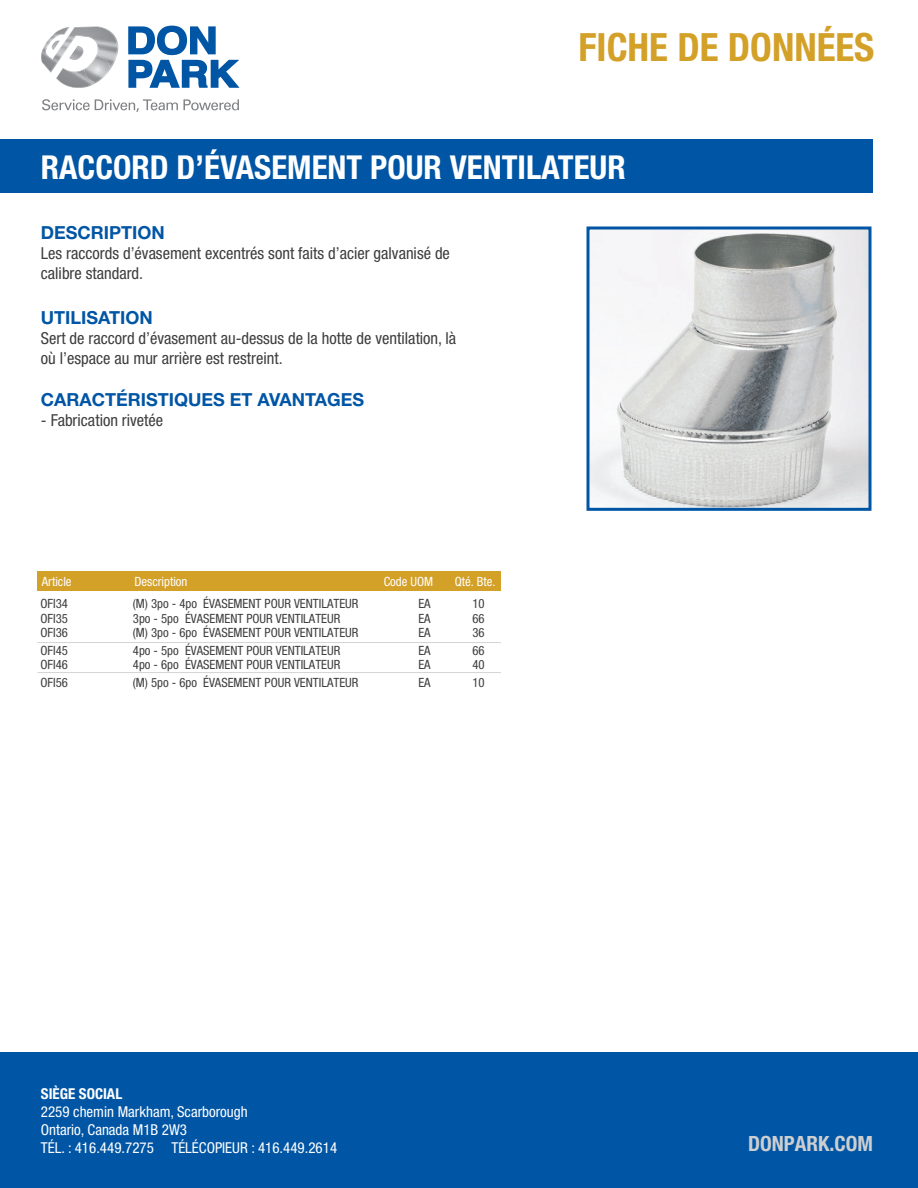
<style>
.page{position:relative;width:918px;height:1188px;background:#fff}
.page>*{position:absolute;margin:0;border:0;box-sizing:border-box;transform-origin:0 0}
.t1{font:700 condensed 39px "Helvetica Neue LT Pro";color:#d3a028}
.t2{font:700 condensed 33px "Helvetica Neue LT Pro";color:#fff}
.t3{font:700 condensed 21px "Helvetica Neue LT Pro";color:#cdced0}
.t4{font:700 18px "Helvetica Neue LT Pro";color:#0155a5}
.t5{font:condensed 16.5px/19.8px "Helvetica Neue LT Pro";color:#3e3e3f}
.t6{font:condensed 15px/18px "Helvetica Neue LT Pro";color:#fff}
.t7{font:700 condensed 15px "Helvetica Neue LT Pro";color:#fff}
.t8{font:condensed 12.75px "Helvetica Neue LT Pro";color:#3e3e3f}
.t9{font:condensed 12.75px "Helvetica Neue LT Pro";color:#fff}
</style>
<div class="page">
<div style="left:0;top:1053px;width:918px;height:135px;background:#0155a5"></div>
<img style="left:590px;top:230px;width:278px;height:277px">
<div style="left:586px;top:226px;width:286px;height:285px;border:3px solid #0155a5"></div>
<div style="left:38px;top:571px;width:463px;height:19px;background:#d3a028"></div>
<hr style="left:38px;top:642px;width:463px;height:1px;background:#d4d5d7">
<hr style="left:38px;top:672px;width:463px;height:1px;background:#d4d5d7">
<div style="left:0;top:140px;width:873px;height:53px;background:#0155a5"></div>
<img style="left:41px;top:49px;width:2px;height:15px">
<svg style="left:43px;top:26px;width:197px;height:62px"></svg>
<img style="left:85px;top:57px;width:25px;height:25px">
<svg style="left:42px;top:99px;width:197px;height:13px"></svg>
<h1 class="t1" style="left:579px;top:24px;width:297px">FICHE DE DONNÉES</h1>
<h2 class="t2" style="left:41px;top:148px;width:586px">RACCORD D’ÉVASEMENT POUR VENTILATEUR</h2>
<h3 class="t4" style="left:41px;top:222px;width:125px">DESCRIPTION</h3>
<p class="t5" style="left:41px;top:243px;width:411px">Les raccords d’évasement excentrés sont faits d’acier galvanisé de calibre standard.</p>
<h3 class="t4" style="left:41px;top:307px;width:113px">UTILISATION</h3>
<p class="t5" style="left:41px;top:328px;width:417px">Sert de raccord d’évasement au-dessus de la hotte de ventilation, là où l’espace au mur arrière est restreint.</p>
<h3 class="t4" style="left:41px;top:388px;width:325px">CARACTÉRISTIQUES ET AVANTAGES</h3>
<p class="t5" style="left:41px;top:410px;width:124px">- Fabrication rivetée</p>
<p class="t9" style="left:42px;top:574px;width:31px">Article</p>
<p class="t9" style="left:134px;top:574px;width:55px">Description</p>
<p class="t9" style="left:384px;top:574px;width:51px">Code UOM</p>
<p class="t9" style="left:455px;top:574px;width:42px">Qté. Bte.</p>
<p class="t8" style="left:40px;top:596px;width:29px">OFI34</p>
<p class="t8" style="left:133px;top:596px;width:227px">(M) 3po - 4po ÉVASEMENT POUR VENTILATEUR</p>
<p class="t8" style="left:418px;top:596px;width:14px">EA</p>
<p class="t8" style="left:472px;top:596px;width:14px">10</p>
<p class="t8" style="left:40px;top:611px;width:29px">OFI35</p>
<p class="t8" style="left:133px;top:611px;width:209px">3po - 5po ÉVASEMENT POUR VENTILATEUR</p>
<p class="t8" style="left:418px;top:611px;width:14px">EA</p>
<p class="t8" style="left:472px;top:611px;width:14px">66</p>
<p class="t8" style="left:40px;top:625px;width:29px">OFI36</p>
<p class="t8" style="left:133px;top:625px;width:227px">(M) 3po - 6po ÉVASEMENT POUR VENTILATEUR</p>
<p class="t8" style="left:418px;top:625px;width:14px">EA</p>
<p class="t8" style="left:472px;top:625px;width:14px">36</p>
<p class="t8" style="left:40px;top:643px;width:29px">OFI45</p>
<p class="t8" style="left:133px;top:643px;width:209px">4po - 5po ÉVASEMENT POUR VENTILATEUR</p>
<p class="t8" style="left:418px;top:643px;width:14px">EA</p>
<p class="t8" style="left:472px;top:643px;width:14px">66</p>
<p class="t8" style="left:40px;top:657px;width:29px">OFI46</p>
<p class="t8" style="left:133px;top:657px;width:209px">4po - 6po ÉVASEMENT POUR VENTILATEUR</p>
<p class="t8" style="left:418px;top:657px;width:14px">EA</p>
<p class="t8" style="left:472px;top:657px;width:14px">40</p>
<p class="t8" style="left:40px;top:675px;width:29px">OFI56</p>
<p class="t8" style="left:133px;top:675px;width:227px">(M) 5po - 6po ÉVASEMENT POUR VENTILATEUR</p>
<p class="t8" style="left:418px;top:675px;width:14px">EA</p>
<p class="t8" style="left:472px;top:675px;width:14px">10</p>
<p class="t7" style="left:41px;top:1084px;width:83px">SIÈGE SOCIAL</p>
<p class="t6" style="left:41px;top:1102px;width:298px">2259 chemin Markham, Scarborough<br>Ontario, Canada M1B 2W3<br>TÉL. : 416.449.7275 TÉLÉCOPIEUR : 416.449.2614</p>
<h3 class="t3" style="left:748px;top:1131px;width:126px">DONPARK.COM</h3>
</div>
